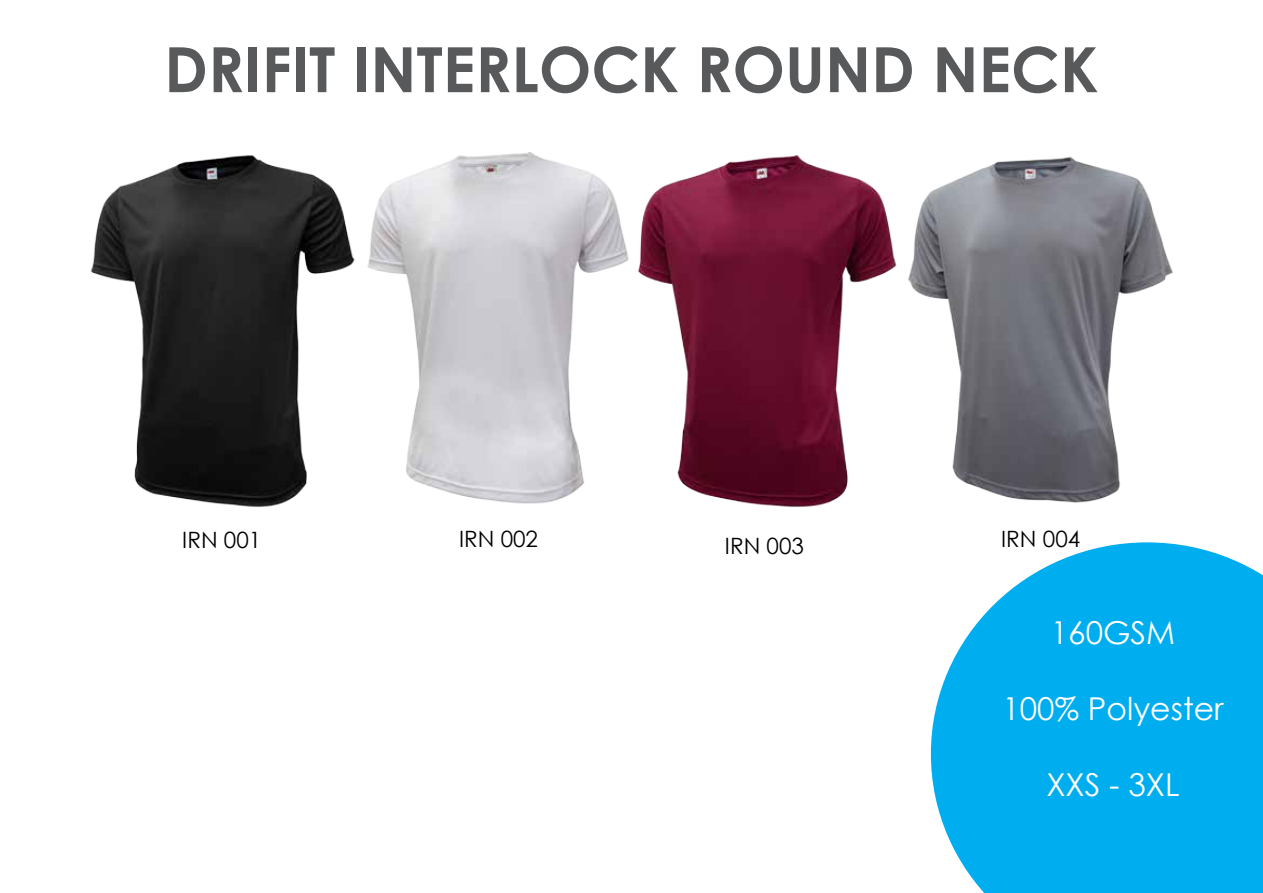
<style>
.page{position:relative;width:1263px;height:893px;background:#fff}
.page>*{position:absolute;margin:0;border:0;box-sizing:border-box;transform-origin:0 0}
.t1{font:700 62.4px "Century Gothic";color:#58595b}
.t2{font:31.5px "Century Gothic";color:#fff}
.t3{font:22.5px "Century Gothic";color:#000}
</style>
<div class="page">
<svg style="left:931px;top:542px;width:332px;height:351px;background:#1db6ef"></svg>
<img style="left:90px;top:155px;width:265px;height:352px">
<img style="left:367px;top:152px;width:262px;height:352px">
<img style="left:638px;top:155px;width:259px;height:352px">
<img style="left:908px;top:156px;width:265px;height:347px">
<h1 class="t1" style="left:164px;top:22px;width:936px">DRIFIT INTERLOCK ROUND NECK</h1>
<p class="t3" style="left:459px;top:523px;width:81px">IRN 002</p>
<p class="t3" style="left:1001px;top:523px;width:81px">IRN 004</p>
<p class="t3" style="left:182px;top:524px;width:81px">IRN 001</p>
<p class="t3" style="left:725px;top:530px;width:81px">IRN 003</p>
<p class="t2" style="left:1051px;top:611px;width:126px">160GSM</p>
<p class="t2" style="left:1002px;top:687px;width:223px">100% Polyester</p>
<p class="t2" style="left:1046px;top:762px;width:135px">XXS - 3XL</p>
</div>
